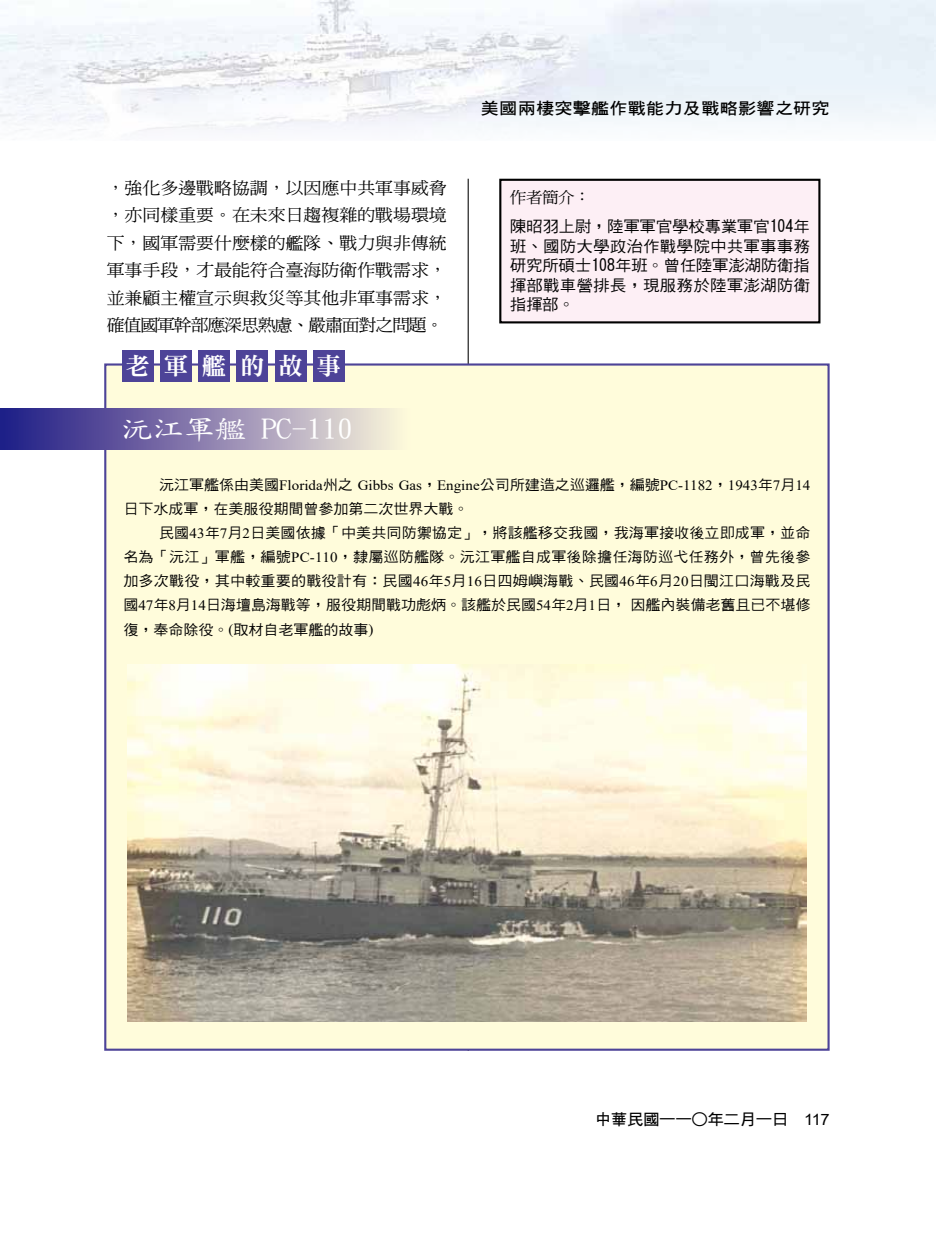
<style>
.page{position:relative;width:936px;height:1234px;background:#fff}
.page>*{position:absolute;margin:0;border:0;box-sizing:border-box;transform-origin:0 0}
.t1{font:27px "DF Kai Shu Md HK BF";letter-spacing:-.025em;color:#fff;scale:1.18 1}
.t2{font:24.15px "DFN Ming XB HK BF";letter-spacing:.57em;color:#fff}
.t3{font:16.95px/27.5px "DF Ming Md HK BF";color:#000;text-align:justify;scale:1.05 1}
.t4{font:16.2px "DF Hei Bd HK BF";letter-spacing:.02em;color:#000;scale:1.11 1}
.t5{font:15.6px/19.5px "DF Hei Md HK BF";letter-spacing:.01em;color:#000;text-align:justify;scale:1.05 1}
.t6{font:15.6px "DF Hei Bd HK BF";letter-spacing:-.025em;color:#000;scale:1.05 1}
.t7{font:15.6px "DF Ming Md HK BF";color:#000;scale:1.05 1}
.t8{font:14.25px "DF Hei Md HK BF";letter-spacing:.01em;color:#000;scale:1.05 1}
.t9{font:14.25px "Times New Roman";color:#000;scale:1.05 1}
.s1{font-family:"DF Hei Md HK BF"}
.s2{font-family:"Times New Roman"}
.s3{font-family:"DFN Hei XB HK BF"}
.s4{font-family:"Arial"}
</style>
<div class="page">
<img style="left:0;top:0;width:935px;height:131px">
<hr style="left:467px;top:179px;width:1px;height:871px;background:#000">
<div style="left:500px;top:180px;width:319px;height:142px;background:#fdeff5"></div>
<div style="left:499px;top:179px;width:321px;height:144px;border:2px solid #000"></div>
<div style="left:105px;top:364px;width:723px;height:685px;background:#fffcdb"></div>
<div style="left:0;top:408px;width:411px;height:41px;background:linear-gradient(to right,#1d1584,#fff5dd)"></div>
<img style="left:127px;top:664px;width:679px;height:356px">
<div style="left:122px;top:350px;width:32px;height:31px;background:#4d4398"></div>
<div style="left:160px;top:350px;width:32px;height:31px;background:#4d4398"></div>
<div style="left:198px;top:350px;width:32px;height:31px;background:#4d4398"></div>
<div style="left:236px;top:350px;width:32px;height:31px;background:#4d4398"></div>
<div style="left:274px;top:350px;width:32px;height:31px;background:#4d4398"></div>
<div style="left:313px;top:350px;width:31px;height:31px;background:#4d4398"></div>
<p class="t4" style="left:481px;top:100px;width:315px">美國兩棲突擊艦作戰能力及戰略影響之研究</p>
<p class="t3" style="left:107px;top:174px;width:325px">，強化多邊戰略協調，以因應中共軍事威脅，亦同樣重要。在未來日趨複雜的戰場環境下，國軍需要什麼樣的艦隊、戰力與非傳統軍事手段，才最能符合臺海防衛作戰需求，並兼顧主權宣示與救災等其他非軍事需求，確值國軍幹部應深思熟慮、嚴肅面對之問題。</p>
<p class="t7" style="left:510px;top:190px;width:78px">作者簡介：</p>
<p class="t5" style="left:510px;top:217px;width:287px">陳昭羽上尉，陸軍軍官學校專業軍官104年班、國防大學政治作戰學院中共軍事事務研究所碩士108年班。曾任陸軍澎湖防衛指揮部戰車營排長，現服務於陸軍澎湖防衛指揮部。</p>
<h2 class="t2" style="left:126px;top:353px;width:217px">老軍艦的故事</h2>
<h1 class="t1" style="left:121px;top:415px;width:198px">沅江軍艦 PC-110</h1>
<p class="t9" style="left:159px;top:475px;width:621px"><span class="s1">沅江軍艦係由美國</span>Florida<span class="s1">州之</span> Gibbs Gas<span class="s1">，</span>Engine<span class="s1">公司所建造之巡邏艦，編號</span>PC-1182<span class="s1">，</span>1943<span class="s1">年</span>7<span class="s1">月</span>14</p>
<p class="t8" style="left:123px;top:502px;width:330px">日下水成軍，在美服役期間曾參加第二次世界大戰。</p>
<p class="t8" style="left:159px;top:526px;width:621px">民國<span class="s2">43</span>年<span class="s2">7</span>月<span class="s2">2</span>日美國依據「中美共同防禦協定」，將該艦移交我國，我海軍接收後立即成軍，並命</p>
<p class="t8" style="left:123px;top:550px;width:655px">名為「沅江」軍艦，編號<span class="s2">PC-110</span>，隸屬巡防艦隊。沅江軍艦自成軍後除擔任海防巡弋任務外，曾先後參</p>
<p class="t8" style="left:123px;top:574px;width:656px">加多次戰役，其中較重要的戰役計有：民國<span class="s2">46</span>年<span class="s2">5</span>月<span class="s2">16</span>日四姆嶼海戰、民國<span class="s2">46</span>年<span class="s2">6</span>月<span class="s2">20</span>日閩江口海戰及民</p>
<p class="t8" style="left:123px;top:598px;width:656px">國<span class="s2">47</span>年<span class="s2">8</span>月<span class="s2">14</span>日海壇島海戰等，服役期間戰功彪炳。該艦於民國<span class="s2">54</span>年<span class="s2">2</span>月<span class="s2">1</span>日，因艦內裝備老舊且已不堪修</p>
<p class="t8" style="left:123px;top:622px;width:240px">復，奉命除役。<span class="s2">(</span>取材自老軍艦的故事<span class="s2">)</span></p>
<p class="t6" style="left:595px;top:1111px;width:225px">中華民國一一<span class="s3">○</span>年二月一日　<span class="s4">117</span></p>
</div>
